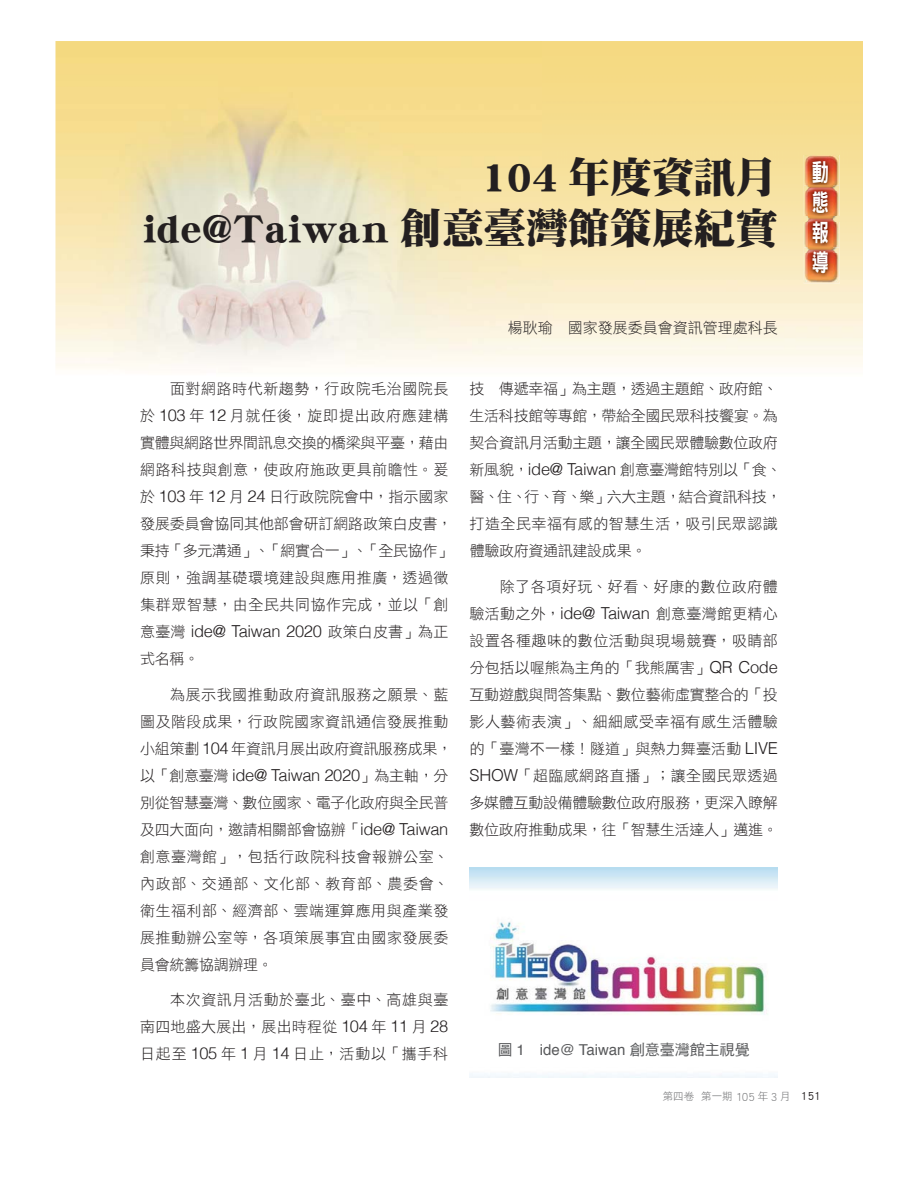
<style>
.page{position:relative;width:918px;height:1188px;background:#fff}
.page>*{position:absolute;margin:0;border:0;box-sizing:border-box;transform-origin:0 0}
.t1{font:42px/50.4px "DF Ming Std W12 E Ten B5 H";color:#231f20;text-align:right}
.t2{font:24.45px/30px "DF Hei Std W9 E Ten B5 H";color:#fff;text-align:justify;scale:.7 1}
.t3{font:300 16.5px "Helvetica";letter-spacing:-.02em;color:#231f20}
.t4{font:15px/27px "DF Hei Std W3 E Ten B5 H";color:#231f20;text-align:justify}
.t5{font:15px/27px "DF Hei Std W3 E Ten B5 H";letter-spacing:.035em;color:#231f20}
.t6{font:15px/27px "DF Hei Std W3 E Ten B5 H";letter-spacing:-.02em;color:#231f20}
.t7{font:15px/27px "DF Hei Std W3 E Ten B5 H";letter-spacing:.03em;color:#231f20}
.t8{font:15px "Helvetica";color:#58595b}
.t9{font:10.5px "DF Hei Std W3 E Ten B5 H";color:#6d6e70}
.s1{font-family:"Helvetica";font-weight:300;font-size:16.5px}
.s2{font-family:"DF Hei Std W3 E Ten B5 H";font-weight:400;font-size:15px}
.s3{font-family:"DF Hei Std W5 E Ten B5 H"}
.s4{font-size:12px}
.s5{font-family:"DF Hei Std W5 E Ten B5 H";font-size:12px;color:#231f20}
</style>
<div class="page">
<img style="left:55px;top:41px;width:808px;height:328px">
<img style="left:470px;top:867px;width:308px;height:211px">
<img style="left:804px;top:155px;width:36px;height:31px">
<img style="left:804px;top:191px;width:36px;height:26px">
<img style="left:804px;top:186px;width:36px;height:5px">
<img style="left:804px;top:222px;width:4px;height:26px">
<svg style="left:804px;top:217px;width:4px;height:5px"></svg>
<img style="left:833px;top:222px;width:7px;height:26px">
<svg style="left:833px;top:217px;width:7px;height:5px"></svg>
<img style="left:804px;top:253px;width:36px;height:31px">
<img style="left:804px;top:248px;width:36px;height:5px">
<img style="left:808px;top:157px;width:25px;height:121px">
<h1 class="t1" style="left:144px;top:157px;width:636px">104 年度資訊月<br>ide@Taiwan 創意臺灣館策展紀實</h1>
<p class="t5" style="left:140px;top:377px;width:314px;text-indent:30px">面對網路時代新趨勢，行政院毛治國院長於 <span class="s1">103</span> 年 <span class="s1">12</span> 月就任後，旋即提出政府應建構實體與網路世界間訊息交換的橋梁與平臺，藉由網路科技與創意，使政府施政更具前瞻性。爰於 <span class="s1">103</span> 年 <span class="s1">12</span> 月 <span class="s1">24</span> 日行政院院會中，指示國家發展委員會協同其他部會研訂網路政策白皮書，秉持「多元溝通」、「網實合一」、「全民協作」原則，強調基礎環境建設與應用推廣，透過徵集群眾智慧，由全民共同協作完成，並以「創</p>
<p class="t3" style="left:140px;top:625px;width:310px"><span class="s2">意臺灣</span> ide@ Taiwan 2020 <span class="s2">政策白皮書」為正</span></p>
<p class="t4" style="left:140px;top:647px;width:61px">式名稱。</p>
<p class="t7" style="left:140px;top:683px;width:313px;text-indent:30px">為展示我國推動政府資訊服務之願景、藍圖及階段成果，行政院國家資訊通信發展推動小組策劃 <span class="s1">104</span> 年資訊月展出政府資訊服務成果，</p>
<p class="t3" style="left:140px;top:768px;width:310px"><span class="s2">以「創意臺灣</span> ide@ Taiwan 2020<span class="s2">」為主軸，分</span></p>
<p class="t4" style="left:140px;top:791px;width:310px">別從智慧臺灣、數位國家、電子化政府與全民普及四大面向，邀請相關部會協辦「<span class="s1">ide@ Taiwan</span>創意臺灣館」，包括行政院科技會報辦公室、內政部、交通部、文化部、教育部、農委會、衛生福利部、經濟部、雲端運算應用與產業發展推動辦公室等，各項策展事宜由國家發展委員會統籌協調辦理。</p>
<p class="t4" style="left:140px;top:988px;width:310px;text-indent:30px">本次資訊月活動於臺北、臺中、高雄與臺南四地盛大展出，展出時程從 <span class="s1">104</span> 年 <span class="s1">11</span> 月 <span class="s1">28</span>日起至 <span class="s1">105</span> 年 <span class="s1">1</span> 月 <span class="s1">14</span> 日止，活動以「攜手科</p>
<p class="t4" style="left:508px;top:316px;width:272px">楊耿瑜　國家發展委員會資訊管理處科長</p>
<p class="t6" style="left:470px;top:377px;width:314px">技　傳遞幸福」為主題，透過主題館、政府館、生活科技館等專館，帶給全國民眾科技饗宴。為契合資訊月活動主題，讓全國民眾體驗數位政府新風貌，<span class="s1">ide@ Taiwan</span> 創意臺灣館特別以「食、醫、住、行、育、樂」六大主題，結合資訊科技，打造全民幸福有感的智慧生活，吸引民眾認識體驗政府資通訊建設成果。</p>
<p class="t4" style="left:470px;top:575px;width:310px;text-indent:30px">除了各項好玩、好看、好康的數位政府體驗活動之外，<span class="s1">ide@ Taiwan</span> 創意臺灣館更精心設置各種趣味的數位活動與現場競賽，吸睛部分包括以喔熊為主角的「我熊厲害」<span class="s1">QR Code</span>互動遊戲與問答集點、數位藝術虛實整合的「投影人藝術表演」、細細感受幸福有感生活體驗的「臺灣不一樣！隧道」與熱力舞臺活動 <span class="s1">LIVE SHOW</span>「超臨感網路直播」；讓全國民眾透過多媒體互動設備體驗數位政府服務，更深入瞭解數位政府推動成果，往「智慧生活達人」邁進。</p>
<p class="t8" style="left:498px;top:1044px;width:254px"><span class="s3">圖</span> 1 ide@ Taiwan <span class="s3">創意臺灣館主視覺</span></p>
<h2 class="t2" style="left:812px;top:161px;width:26px">動態報導</h2>
<p class="t9" style="left:663px;top:1092px;width:160px">第四卷 第一期 <span class="s4">105</span> 年 <span class="s4">3</span> 月 <span class="s5">151</span></p>
</div>
